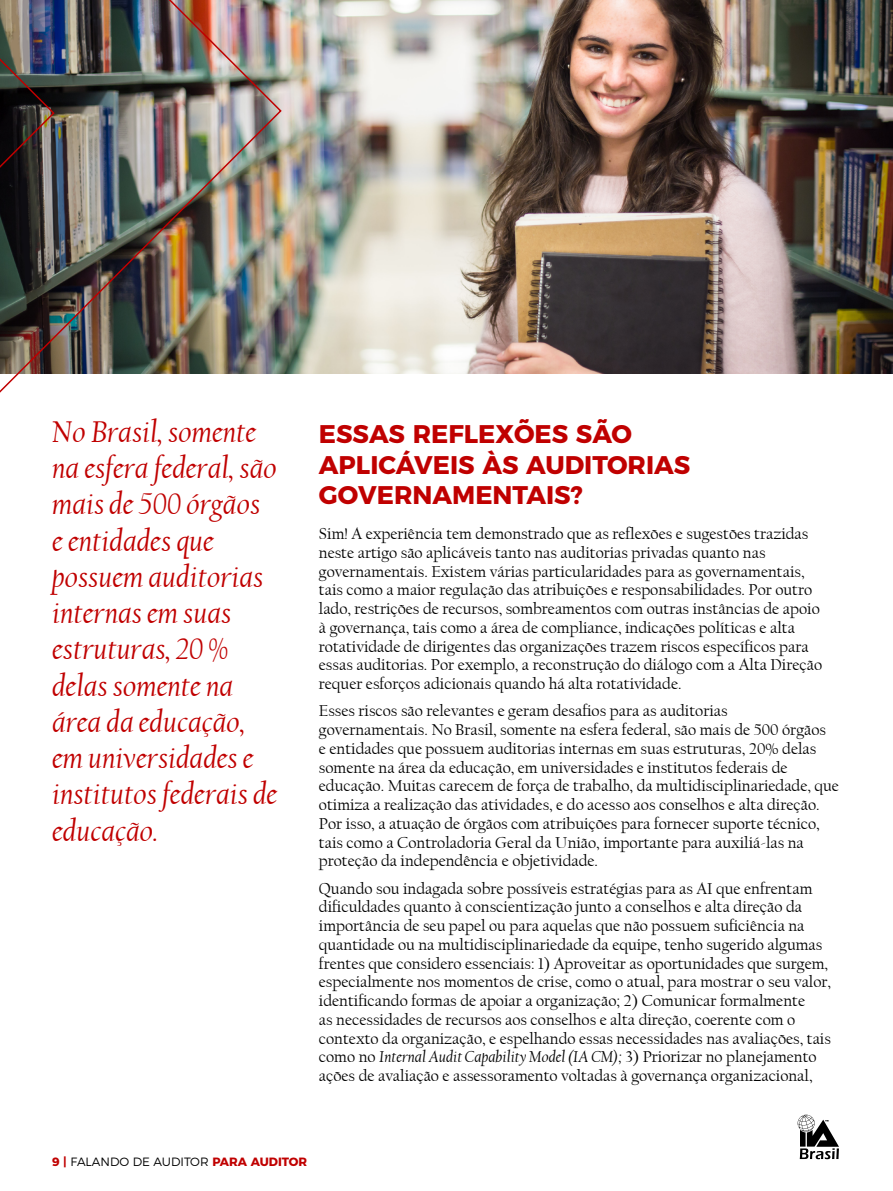
<style>
.page{position:relative;width:893px;height:1191px;background:#fff}
.page>*{position:absolute;margin:0;border:0;box-sizing:border-box;transform-origin:0 0}
.t1{font:italic 31.5px/36.2px "Californian FB";color:#c00000}
.t2{font:700 25.5px/30.6px "Montserrat";color:#c00000}
.t3{font:16.5px/18.8px "Californian FB";color:#000}
.t4{font:300 12px "Montserrat";color:#000}
.s1{font-style:italic}
.s2{font-weight:700;color:#c00000}
</style>
<div class="page">
<svg style="left:798px;top:1114px;width:41px;height:45px"></svg>
<img style="left:283px;top:0;width:610px;height:373px">
<img style="left:0;top:0;width:283px;height:393px">
<h1 class="t1" style="left:52px;top:414px;width:227px">No Brasil, somente na esfera federal, são mais de 500 órgãos e entidades que possuem auditorias internas em suas estruturas, 20 % delas somente na área da educação, em universidades e institutos federais de educação.</h1>
<h2 class="t2" style="left:319px;top:417px;width:373px">ESSAS REFLEXÕES SÃO<br>APLICÁVEIS ÀS AUDITORIAS<br>GOVERNAMENTAIS?</h2>
<p class="t3" style="left:319px;top:524px;width:505px">Sim! A experiência tem demonstrado que as reflexões e sugestões trazidas neste artigo são aplicáveis tanto nas auditorias privadas quanto nas governamentais. Existem várias particularidades para as governamentais, tais como a maior regulação das atribuições e responsabilidades. Por outro lado, restrições de recursos, sombreamentos com outras instâncias de apoio à governança, tais como a área de compliance, indicações políticas e alta rotatividade de dirigentes das organizações trazem riscos específicos para essas auditorias. Por exemplo, a reconstrução do diálogo com a Alta Direção requer esforços adicionais quando há alta rotatividade.</p>
<p class="t3" style="left:319px;top:702px;width:521px">Esses riscos são relevantes e geram desafios para as auditorias governamentais. No Brasil, somente na esfera federal, são mais de 500 órgãos<br>e entidades que possuem auditorias internas em suas estruturas, 20% delas somente na área da educação, em universidades e institutos federais de educação. Muitas carecem de força de trabalho, da multidisciplinariedade, que otimiza a realização das atividades, e do acesso aos conselhos e alta direção.<br>Por isso, a atuação de órgãos com atribuições para fornecer suporte técnico, tais como a Controladoria Geral da União, importante para auxiliá-las na proteção da independência e objetividade.</p>
<p class="t3" style="left:319px;top:879px;width:514px">Quando sou indagada sobre possíveis estratégias para as AI que enfrentam dificuldades quanto à conscientização junto a conselhos e alta direção da importância de seu papel ou para aquelas que não possuem suficiência na quantidade ou na multidisciplinariedade da equipe, tenho sugerido algumas frentes que considero essenciais: 1) Aproveitar as oportunidades que surgem, especialmente nos momentos de crise, como o atual, para mostrar o seu valor, identificando formas de apoiar a organização; 2) Comunicar formalmente<br>as necessidades de recursos aos conselhos e alta direção, coerente com o contexto da organização, e espelhando essas necessidades nas avaliações, tais como no <span class="s1">Internal Audit Capability Model (IA CM);</span> 3) Priorizar no planejamento ações de avaliação e assessoramento voltadas à governança organizacional,</p>
<p class="t4" style="left:52px;top:1152px;width:257px"><span class="s2">9 |</span> FALANDO DE AUDITOR <span class="s2">PARA AUDITOR</span></p>
</div>
